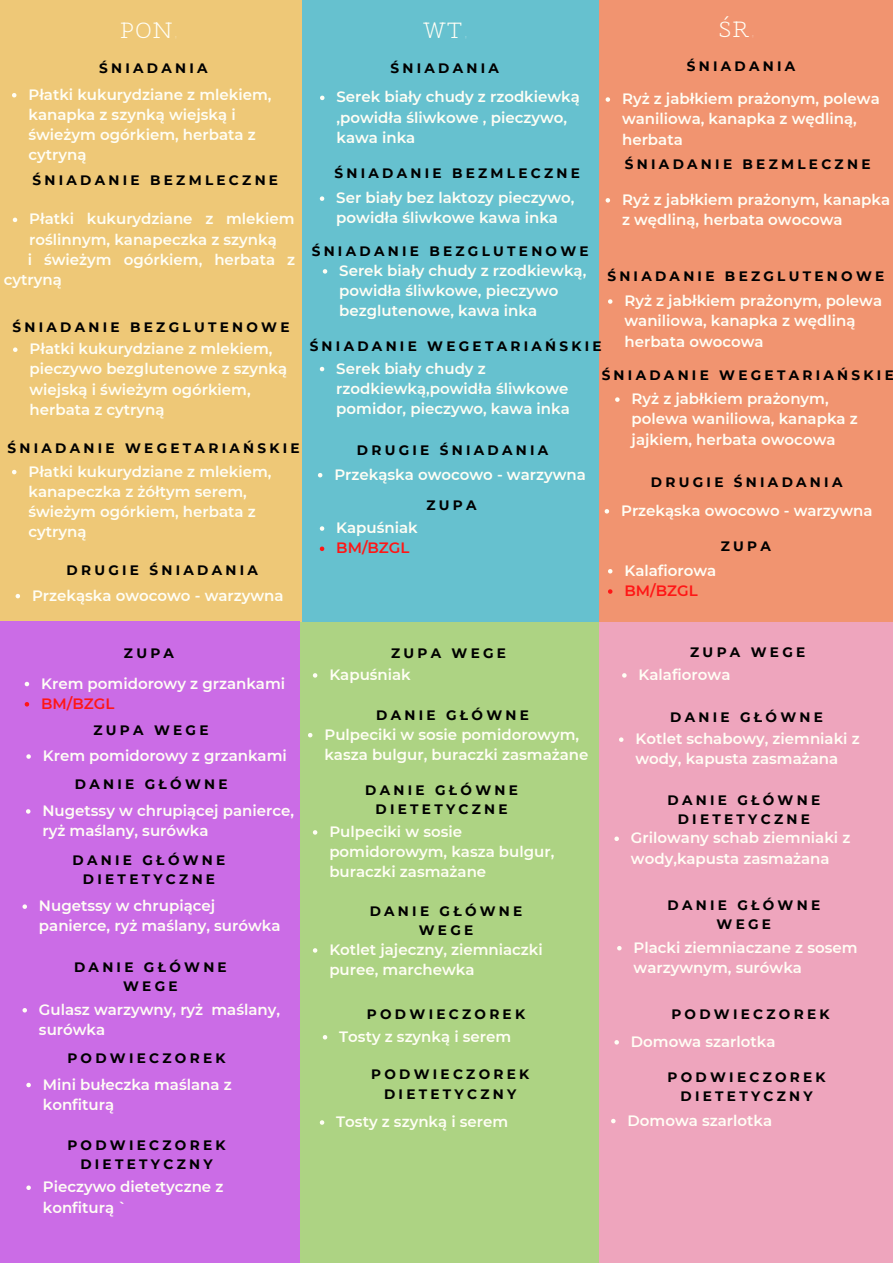
<style>
.page{position:relative;width:893px;height:1264px;background:#fff}
.page>*{position:absolute;margin:0;border:0;box-sizing:border-box;transform-origin:0 0}
.t1{font:300 21.3px "Sean Slab";letter-spacing:.05em;color:#fffef5}
.t2{font:600 15px/20.2px "Montserrat";color:#fffef5}
.t3{font:600 15px "Montserrat";color:#ff1616}
.t4{font:700 13.65px/19px "Montserrat";letter-spacing:.24em;color:#000;text-align:center}
</style>
<div class="page">
<div style="left:298px;top:0;width:304px;height:640px;background:#66c1cf"></div>
<div style="left:599px;top:0;width:293px;height:640px;background:#f19470"></div>
<div style="left:0;top:0;width:301px;height:622px;background:#eec877"></div>
<div style="left:298px;top:621px;width:304px;height:641px;background:#add383"></div>
<div style="left:599px;top:621px;width:293px;height:641px;background:#eea5bd"></div>
<div style="left:0;top:621px;width:299px;height:641px;background:#cb6ce6"></div>
<svg style="left:320px;top:96px;width:4px;height:4px"></svg>
<svg style="left:320px;top:196px;width:4px;height:5px"></svg>
<svg style="left:323px;top:269px;width:4px;height:4px"></svg>
<svg style="left:320px;top:367px;width:4px;height:4px"></svg>
<svg style="left:320px;top:526px;width:4px;height:5px"></svg>
<svg style="left:320px;top:546px;width:4px;height:5px"></svg>
<svg style="left:313px;top:673px;width:4px;height:4px"></svg>
<svg style="left:308px;top:733px;width:4px;height:4px"></svg>
<svg style="left:313px;top:830px;width:4px;height:4px"></svg>
<svg style="left:323px;top:1035px;width:4px;height:4px"></svg>
<svg style="left:320px;top:1120px;width:4px;height:4px"></svg>
<svg style="left:313px;top:948px;width:4px;height:4px"></svg>
<svg style="left:12px;top:93px;width:4px;height:4px"></svg>
<svg style="left:13px;top:218px;width:4px;height:4px"></svg>
<svg style="left:13px;top:347px;width:5px;height:5px"></svg>
<svg style="left:12px;top:470px;width:4px;height:4px"></svg>
<svg style="left:25px;top:681px;width:4px;height:5px"></svg>
<svg style="left:25px;top:702px;width:4px;height:4px"></svg>
<svg style="left:26px;top:754px;width:5px;height:4px"></svg>
<svg style="left:26px;top:809px;width:4px;height:4px"></svg>
<svg style="left:22px;top:904px;width:5px;height:4px"></svg>
<svg style="left:22px;top:1008px;width:5px;height:4px"></svg>
<svg style="left:26px;top:1082px;width:5px;height:5px"></svg>
<svg style="left:26px;top:1185px;width:5px;height:4px"></svg>
<svg style="left:605px;top:97px;width:5px;height:5px"></svg>
<svg style="left:605px;top:198px;width:5px;height:4px"></svg>
<svg style="left:608px;top:299px;width:4px;height:5px"></svg>
<svg style="left:615px;top:397px;width:4px;height:5px"></svg>
<svg style="left:608px;top:569px;width:4px;height:4px"></svg>
<svg style="left:608px;top:589px;width:4px;height:4px"></svg>
<svg style="left:622px;top:673px;width:4px;height:4px"></svg>
<svg style="left:619px;top:737px;width:4px;height:5px"></svg>
<svg style="left:614px;top:836px;width:5px;height:5px"></svg>
<svg style="left:617px;top:946px;width:4px;height:4px"></svg>
<svg style="left:614px;top:1040px;width:5px;height:4px"></svg>
<svg style="left:611px;top:1118px;width:4px;height:5px"></svg>
<svg style="left:16px;top:594px;width:4px;height:4px"></svg>
<svg style="left:318px;top:473px;width:4px;height:4px"></svg>
<svg style="left:604px;top:509px;width:5px;height:4px"></svg>
<h1 class="t1" style="left:120px;top:15px;width:60px">PON.</h1>
<p class="t4" style="left:99px;top:58px;width:110px">ŚNIADANIA</p>
<p class="t2" style="left:28px;top:84px;width:244px">Płatki kukurydziane z mlekiem, kanapka z szynką wiejską i świeżym ogórkiem, herbata z cytryną</p>
<p class="t4" style="left:33px;top:170px;width:247px">ŚNIADANIE BEZMLECZNE</p>
<p class="t2" style="left:29px;top:209px;width:267px">Płatki kukurydziane z mlekiem</p>
<p class="t2" style="left:29px;top:229px;width:249px">roślinnym, kanapeczka z szynką</p>
<p class="t2" style="left:28px;top:249px;width:269px">i świeżym ogórkiem, herbata z</p>
<p class="t2" style="left:4px;top:269px;width:60px">cytryną</p>
<p class="t4" style="left:13px;top:318px;width:278px">ŚNIADANIE BEZGLUTENOWE</p>
<p class="t2" style="left:29px;top:339px;width:259px">Płatki kukurydziane z mlekiem, pieczywo bezglutenowe z szynką wiejską i świeżym ogórkiem, herbata z cytryną</p>
<p class="t4" style="left:8px;top:438px;width:293px">ŚNIADANIE WEGETARIAŃSKIE</p>
<p class="t2" style="left:28px;top:461px;width:244px">Płatki kukurydziane z mlekiem, kanapeczka z żółtym serem, świeżym ogórkiem, herbata z cytryną</p>
<p class="t4" style="left:66px;top:560px;width:193px">DRUGIE ŚNIADANIA</p>
<p class="t2" style="left:32px;top:585px;width:253px">Przekąska owocowo - warzywna</p>
<h1 class="t1" style="left:718px;top:15px;width:38px">ŚR.</h1>
<p class="t4" style="left:686px;top:56px;width:110px">ŚNIADANIA</p>
<p class="t2" style="left:622px;top:88px;width:259px">Ryż z jabłkiem prażonym, polewa waniliowa, kanapka z wędliną, herbata</p>
<p class="t4" style="left:625px;top:154px;width:247px">ŚNIADANIE BEZMLECZNE</p>
<p class="t2" style="left:622px;top:189px;width:269px">Ryż z jabłkiem prażonym, kanapka z wędliną, herbata owocowa</p>
<p class="t4" style="left:607px;top:266px;width:278px">ŚNIADANIE BEZGLUTENOWE</p>
<p class="t2" style="left:624px;top:290px;width:259px">Ryż z jabłkiem prażonym, polewa waniliowa, kanapka z wędliną herbata owocowa</p>
<p class="t4" style="left:601px;top:365px;width:293px">ŚNIADANIE WEGETARIAŃSKIE</p>
<p class="t2" style="left:631px;top:388px;width:227px">Ryż z jabłkiem prażonym, polewa waniliowa, kanapka z jajkiem, herbata owocowa</p>
<h1 class="t1" style="left:423px;top:15px;width:47px">WT.</h1>
<p class="t4" style="left:390px;top:58px;width:110px">ŚNIADANIA</p>
<p class="t2" style="left:336px;top:87px;width:245px">Serek biały chudy z rzodkiewką ,powidła śliwkowe , pieczywo, kawa inka</p>
<p class="t4" style="left:334px;top:164px;width:247px">ŚNIADANIE BEZMLECZNE</p>
<p class="t2" style="left:336px;top:188px;width:240px">Ser biały bez laktozy pieczywo, powidła śliwkowe kawa inka</p>
<p class="t4" style="left:312px;top:241px;width:278px">ŚNIADANIE BEZGLUTENOWE</p>
<p class="t2" style="left:339px;top:260px;width:248px">Serek biały chudy z rzodkiewką, powidła śliwkowe, pieczywo bezglutenowe, kawa inka</p>
<p class="t4" style="left:309px;top:336px;width:293px">ŚNIADANIE WEGETARIAŃSKIE</p>
<p class="t2" style="left:336px;top:358px;width:235px">Serek biały chudy z rzodkiewką,powidła śliwkowe pomidor, pieczywo, kawa inka</p>
<p class="t4" style="left:357px;top:440px;width:193px">DRUGIE ŚNIADANIA</p>
<p class="t2" style="left:334px;top:464px;width:253px">Przekąska owocowo - warzywna</p>
<p class="t4" style="left:651px;top:473px;width:193px">DRUGIE ŚNIADANIA</p>
<p class="t2" style="left:621px;top:500px;width:253px">Przekąska owocowo - warzywna</p>
<p class="t4" style="left:426px;top:496px;width:52px">ZUPA</p>
<p class="t2" style="left:336px;top:517px;width:83px">Kapuśniak</p>
<p class="t3" style="left:336px;top:539px;width:75px">BM/BZGL</p>
<p class="t4" style="left:720px;top:536px;width:52px">ZUPA</p>
<p class="t2" style="left:624px;top:560px;width:93px">Kalafiorowa</p>
<p class="t3" style="left:624px;top:581px;width:75px">BM/BZGL</p>
<p class="t4" style="left:124px;top:644px;width:52px">ZUPA</p>
<p class="t2" style="left:41px;top:673px;width:245px">Krem pomidorowy z grzankami</p>
<p class="t3" style="left:41px;top:694px;width:75px">BM/BZGL</p>
<p class="t4" style="left:93px;top:720px;width:117px">ZUPA WEGE</p>
<p class="t2" style="left:43px;top:745px;width:245px">Krem pomidorowy z grzankami</p>
<p class="t4" style="left:75px;top:774px;width:154px">DANIE GŁÓWNE</p>
<p class="t2" style="left:42px;top:800px;width:253px">Nugetssy w chrupiącej panierce, ryż maślany, surówka</p>
<p class="t4" style="left:73px;top:850px;width:154px">DANIE GŁÓWNE<br>DIETETYCZNE</p>
<p class="t2" style="left:39px;top:895px;width:243px">Nugetssy w chrupiącej panierce, ryż maślany, surówka</p>
<p class="t4" style="left:74px;top:957px;width:154px">DANIE GŁÓWNE<br>WEGE</p>
<p class="t2" style="left:39px;top:999px;width:243px">Gulasz warzywny, ryż maślany, surówka</p>
<p class="t4" style="left:67px;top:1048px;width:160px">PODWIECZOREK</p>
<p class="t2" style="left:43px;top:1074px;width:190px">Mini bułeczka maślana z konfiturą</p>
<p class="t4" style="left:67px;top:1135px;width:160px">PODWIECZOREK<br>DIETETYCZNY</p>
<p class="t2" style="left:43px;top:1176px;width:182px">Pieczywo dietetyczne z konfiturą `</p>
<p class="t4" style="left:391px;top:644px;width:117px">ZUPA WEGE</p>
<p class="t2" style="left:329px;top:664px;width:83px">Kapuśniak</p>
<p class="t4" style="left:376px;top:705px;width:154px">DANIE GŁÓWNE</p>
<p class="t2" style="left:324px;top:724px;width:265px">Pulpeciki w sosie pomidorowym, kasza bulgur, buraczki zasmażane</p>
<p class="t4" style="left:365px;top:780px;width:154px">DANIE GŁÓWNE<br>DIETETYCZNE</p>
<p class="t2" style="left:329px;top:821px;width:226px">Pulpeciki w sosie pomidorowym, kasza bulgur, buraczki zasmażane</p>
<p class="t4" style="left:369px;top:901px;width:154px">DANIE GŁÓWNE<br>WEGE</p>
<p class="t2" style="left:329px;top:939px;width:215px">Kotlet jajeczny, ziemniaczki puree, marchewka</p>
<p class="t4" style="left:367px;top:1004px;width:160px">PODWIECZOREK</p>
<p class="t2" style="left:339px;top:1026px;width:173px">Tosty z szynką i serem</p>
<p class="t4" style="left:371px;top:1064px;width:160px">PODWIECZOREK<br>DIETETYCZNY</p>
<p class="t2" style="left:336px;top:1111px;width:173px">Tosty z szynką i serem</p>
<p class="t4" style="left:690px;top:642px;width:117px">ZUPA WEGE</p>
<p class="t2" style="left:638px;top:664px;width:93px">Kalafiorowa</p>
<p class="t4" style="left:670px;top:708px;width:154px">DANIE GŁÓWNE</p>
<p class="t2" style="left:635px;top:728px;width:226px">Kotlet schabowy, ziemniaki z wody, kapusta zasmażana</p>
<p class="t4" style="left:667px;top:790px;width:154px">DANIE GŁÓWNE<br>DIETETYCZNE</p>
<p class="t2" style="left:631px;top:827px;width:221px">Grilowany schab ziemniaki z wody,kapusta zasmażana</p>
<p class="t4" style="left:667px;top:895px;width:154px">DANIE GŁÓWNE<br>WEGE</p>
<p class="t2" style="left:633px;top:937px;width:225px">Placki ziemniaczane z sosem warzywnym, surówka</p>
<p class="t4" style="left:671px;top:1005px;width:160px">PODWIECZOREK</p>
<p class="t2" style="left:631px;top:1031px;width:146px">Domowa szarlotka</p>
<p class="t4" style="left:667px;top:1067px;width:160px">PODWIECZOREK<br>DIETETYCZNY</p>
<p class="t2" style="left:627px;top:1110px;width:146px">Domowa szarlotka</p>
</div>
